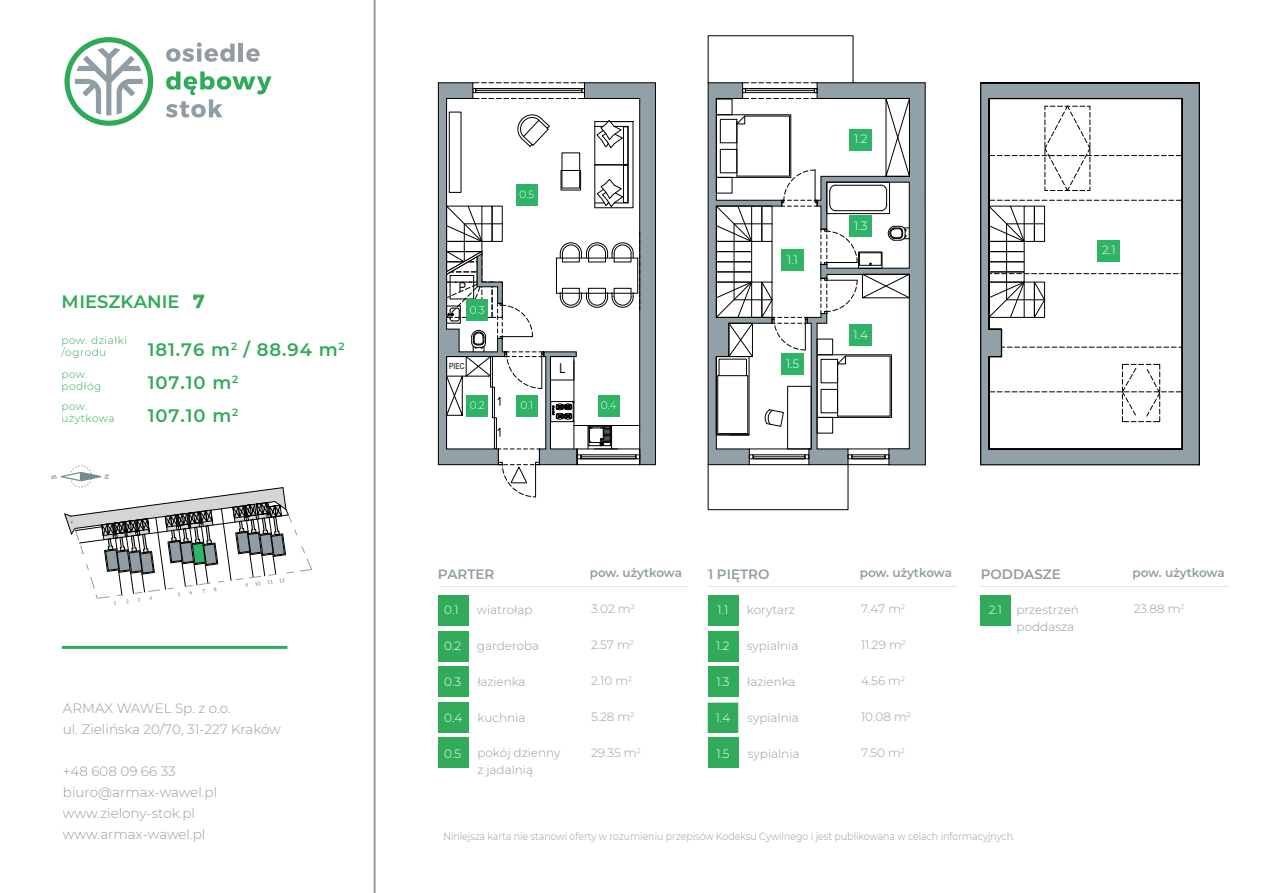
<style>
.page{position:relative;width:1263px;height:893px;background:#fff}
.page>*{position:absolute;margin:0;border:0;box-sizing:border-box;transform-origin:0 0}
.t1{font:600 18px/32.8px "Montserrat";letter-spacing:.05em;color:#31aa59}
.t2{font:600 18px "Montserrat";color:#31aa59}
.t3{font:13.65px "Arial";color:#000;scale:.8 1}
.t4{font:300 13.5px/21px "Montserrat";color:#909da4}
.t5{font:600 13.5px "Montserrat";color:#909da4}
.t6{font:300 12px/17.5px "Montserrat";color:#909da4}
.t7{font:300 12px "Montserrat";color:#fff}
.t8{font:600 12px "Montserrat";color:#909da4}
.t9{font:300 10.5px "Montserrat";color:#909da4;scale:.9 1}
.t10{font:300 10.5px/12px "Montserrat";letter-spacing:.05em;color:#31aa59}
.t11{font:8.25px "Arial";color:#000;scale:.8 1}
.s1{color:#fff}
</style>
<div class="page">
<div style="left:438px;top:595px;width:30px;height:30px;background:#31aa59"></div>
<div style="left:438px;top:631px;width:30px;height:30px;background:#31aa59"></div>
<div style="left:438px;top:666px;width:30px;height:31px;background:#31aa59"></div>
<div style="left:438px;top:703px;width:30px;height:30px;background:#31aa59"></div>
<div style="left:438px;top:738px;width:30px;height:30px;background:#31aa59"></div>
<div style="left:708px;top:595px;width:30px;height:30px;background:#31aa59"></div>
<div style="left:708px;top:631px;width:30px;height:30px;background:#31aa59"></div>
<div style="left:708px;top:666px;width:30px;height:31px;background:#31aa59"></div>
<div style="left:708px;top:703px;width:30px;height:30px;background:#31aa59"></div>
<div style="left:708px;top:738px;width:30px;height:30px;background:#31aa59"></div>
<div style="left:980px;top:595px;width:31px;height:30px;background:#31aa59"></div>
<hr style="left:62px;top:646px;width:225px;height:3px;background:#31aa59">
<svg style="left:193px;top:294px;width:11px;height:14px"></svg>
<svg style="left:51px;top:465px;width:261px;height:140px"></svg>
<svg style="left:166px;top:42px;width:69px;height:20px"></svg>
<hr style="left:239px;top:44px;width:4px;height:18px;background:#909da4">
<svg style="left:246px;top:48px;width:14px;height:14px"></svg>
<svg style="left:166px;top:71px;width:106px;height:47px"></svg>
<svg style="left:64px;top:37px;width:89px;height:89px"></svg>
<hr style="left:374px;top:0;width:1px;height:893px;background:#909da4">
<svg style="left:708px;top:82px;width:218px;height:383px"></svg>
<div style="left:708px;top:464px;width:140px;height:46px;border:1px solid #000"></div>
<svg style="left:1199px;top:82px;width:1px;height:383px"></svg>
<svg style="left:980px;top:84px;width:219px;height:381px;background:#86959b"></svg>
<div style="left:980px;top:83px;width:219px;height:1px;background:#91a1a7;border:1px solid #000"></div>
<svg style="left:988px;top:98px;width:194px;height:352px"></svg>
<svg style="left:438px;top:82px;width:218px;height:415px"></svg>
<div style="left:782px;top:249px;width:22px;height:22px;background:#2fb367"></div>
<div style="left:850px;top:129px;width:22px;height:22px;background:#2fb367"></div>
<div style="left:850px;top:215px;width:22px;height:22px;background:#2fb367"></div>
<div style="left:850px;top:324px;width:22px;height:22px;background:#2fb367"></div>
<div style="left:782px;top:354px;width:22px;height:21px;background:#2fb367"></div>
<div style="left:1098px;top:240px;width:22px;height:22px;background:#2fb367"></div>
<h1 class="t2" style="left:61px;top:288px;width:120px">MIESZKANIE</h1>
<h1 class="t1" style="left:193px;top:284px;width:12px">7</h1>
<p class="t10" style="left:61px;top:334px;width:67px">pow. działki</p>
<p class="t10" style="left:61px;top:346px;width:46px">/ogrodu</p>
<h1 class="t1" style="left:148px;top:332px;width:198px">181.76 m<sup>2</sup> / 88.94 m<sup>2</sup></h1>
<p class="t10" style="left:62px;top:368px;width:41px">pow. podłóg</p>
<p class="t10" style="left:62px;top:400px;width:54px">pow. użytkowa</p>
<h1 class="t1" style="left:148px;top:365px;width:92px">107.10 m<sup>2<br></sup>107.10 m<sup>2</sup></h1>
<p class="t4" style="left:63px;top:697px;width:219px">ARMAX WAWEL Sp. z o.o.<br>ul. Zielińska 20/70, 31-227 Kraków</p>
<p class="t4" style="left:63px;top:760px;width:156px">+48 608 09 66 33 biuro@armax-wawel.pl www.zielony-stok.pl www.armax-wawel.pl</p>
<p class="t3" style="left:459px;top:279px;width:11px">P</p>
<p class="t11" style="left:449px;top:361px;width:21px">PIEC</p>
<p class="t3" style="left:560px;top:359px;width:9px">L</p>
<p class="t7" style="left:787px;top:251px;width:12px">1.1</p>
<p class="t7" style="left:786px;top:356px;width:15px">1.5</p>
<p class="t7" style="left:854px;top:131px;width:15px">1.2</p>
<p class="t7" style="left:854px;top:217px;width:15px">1.3</p>
<p class="t7" style="left:853px;top:326px;width:16px">1.4</p>
<p class="t7" style="left:1102px;top:242px;width:15px">2.1</p>
<p class="t5" style="left:438px;top:565px;width:58px">PARTER</p>
<p class="t8" style="left:590px;top:564px;width:94px">pow. użytkowa</p>
<p class="t5" style="left:708px;top:565px;width:63px">1 PIĘTRO</p>
<p class="t8" style="left:860px;top:564px;width:94px">pow. użytkowa</p>
<p class="t5" style="left:981px;top:565px;width:82px">PODDASZE</p>
<p class="t8" style="left:1132px;top:564px;width:94px">pow. użytkowa</p>
<p class="t7" style="left:444px;top:601px;width:16px">0.1</p>
<p class="t6" style="left:477px;top:600px;width:57px">wiatrołap</p>
<p class="t7" style="left:444px;top:637px;width:19px">0.2</p>
<p class="t6" style="left:477px;top:636px;width:64px">garderoba</p>
<p class="t7" style="left:444px;top:673px;width:18px">0.3</p>
<p class="t6" style="left:477px;top:672px;width:50px">łazienka</p>
<p class="t6" style="left:444px;top:708px;width:83px"><span class="s1">0.4</span> kuchnia</p>
<p class="t7" style="left:444px;top:745px;width:18px">0.5</p>
<p class="t6" style="left:477px;top:745px;width:85px;line-height:16.5px">pokój dzienny z jadalnią</p>
<p class="t6" style="left:591px;top:600px;width:45px">3.02 m<sup>2</sup></p>
<p class="t6" style="left:591px;top:636px;width:44px">2.57 m<sup>2</sup></p>
<p class="t6" style="left:591px;top:672px;width:43px">2.10 m<sup>2</sup></p>
<p class="t6" style="left:591px;top:708px;width:45px">5.28 m<sup>2</sup></p>
<p class="t6" style="left:591px;top:744px;width:51px">29.35 m<sup>2</sup></p>
<p class="t7" style="left:717px;top:601px;width:12px">1.1</p>
<p class="t6" style="left:747px;top:600px;width:50px">korytarz</p>
<p class="t7" style="left:716px;top:637px;width:15px">1.2</p>
<p class="t6" style="left:747px;top:636px;width:53px">sypialnia</p>
<p class="t7" style="left:716px;top:673px;width:15px">1.3</p>
<p class="t6" style="left:747px;top:672px;width:50px">łazienka</p>
<p class="t7" style="left:716px;top:709px;width:16px">1.4</p>
<p class="t6" style="left:747px;top:708px;width:53px">sypialnia</p>
<p class="t7" style="left:716px;top:745px;width:15px">1.5</p>
<p class="t6" style="left:748px;top:744px;width:53px">sypialnia</p>
<p class="t6" style="left:861px;top:600px;width:45px">7.47 m<sup>2</sup></p>
<p class="t6" style="left:861px;top:636px;width:46px">11.29 m<sup>2</sup></p>
<p class="t6" style="left:861px;top:672px;width:45px">4.56 m<sup>2</sup></p>
<p class="t6" style="left:861px;top:708px;width:51px">10.08 m<sup>2</sup></p>
<p class="t6" style="left:861px;top:744px;width:45px">7.50 m<sup>2</sup></p>
<p class="t6" style="left:1016px;top:600px;width:64px;text-indent:-28px"><span class="s1">2.1</span> przestrzeń poddasza</p>
<p class="t6" style="left:1134px;top:600px;width:52px">23.88 m<sup>2</sup></p>
<p class="t9" style="left:443px;top:829px;width:637px">Niniejsza karta nie stanowi oferty w rozumieniu przepisów Kodeksu Cywilnego i jest publikowana w celach informacyjnych.</p>
</div>
